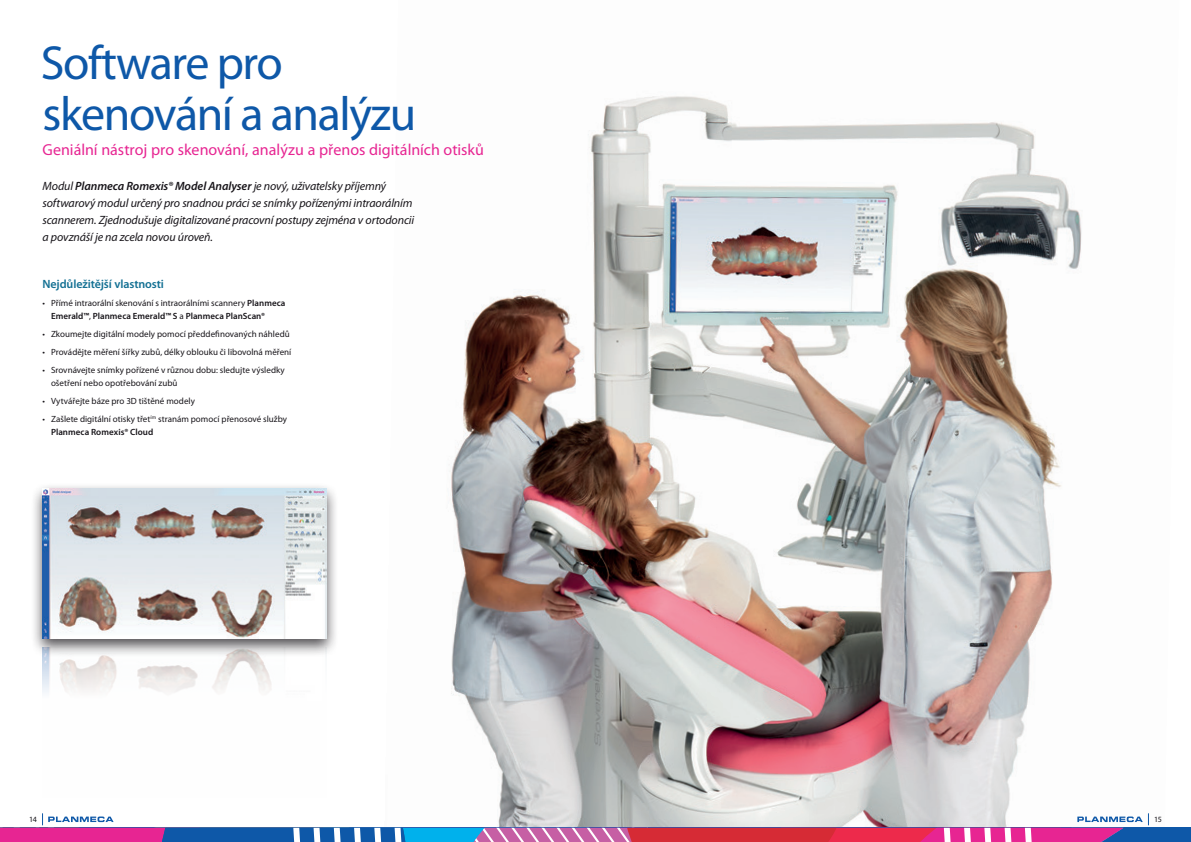
<style>
.page{position:relative;width:1191px;height:842px;background:#fff}
.page>*{position:absolute;margin:0;border:0;box-sizing:border-box;transform-origin:0 0}
.t1{font:48px/51px "Myriad Pro";letter-spacing:-.03em;color:#0e58a8}
.t2{font:16px "Myriad Pro";color:#e72592}
.t3{font:italic 12px/17px "Myriad Pro";letter-spacing:-.01em;color:#171419}
.t4{font:600 12px "Myriad Pro";letter-spacing:-.01em;color:#137093}
.t5{font:9px/12.5px "Myriad Pro";color:#171419}
.t6{font:8px "Myriad Pro";color:#171419}
.s1{font-weight:600}
</style>
<div class="page">
<img style="left:450px;top:96px;width:729px;height:732px">
<div style="left:0;top:828px;width:1191px;height:14px;background:#0e58a8"></div>
<svg style="left:0;top:814px;width:1142px;height:28px"></svg>
<img style="left:43px;top:657px;width:229px;height:36px">
<div style="left:30px;top:482px;width:309px;height:175px;background:#171419;opacity:.75"></div>
<img style="left:43px;top:489px;width:283px;height:150px">
<h1 class="t1" style="left:41px;top:36px;width:377px">Software pro skenování a analýzu</h1>
<h2 class="t2" style="left:43px;top:140px;width:443px">Geniální nástroj pro skenování, analýzu a přenos digitálních otisků</h2>
<p class="t3" style="left:43px;top:178px;width:373px">Modul <span class="s1">Planmeca Romexis® Model Analyser</span> je nový, uživatelsky příjemný softwarový modul určený pro snadnou práci se snímky pořízenými intraorálním scannerem. Zjednodušuje digitalizované pracovní postupy zejména v ortodoncii a povznáší je na zcela novou úroveň.</p>
<h3 class="t4" style="left:43px;top:276px;width:123px">Nejdůležitější vlastnosti</h3>
<p class="t5" style="left:51px;top:297px;width:236px;text-indent:-9px">• Přímé intraorální skenování s intraorálními scannery <span class="s1">Planmeca<br>Emerald™</span>, <span class="s1">Planmeca Emerald™ S</span> a <span class="s1">Planmeca PlanScan®</span></p>
<p class="t5" style="left:43px;top:327px;width:249px">• Zkoumejte digitální modely pomocí předdefinovaných náhledů</p>
<p class="t5" style="left:43px;top:346px;width:250px">• Provádějte měření šířky zubů, délky oblouku či libovolná měření</p>
<p class="t5" style="left:51px;top:364px;width:235px;text-indent:-9px">• Srovnávejte snímky pořízené v různou dobu: sledujte výsledky ošetření nebo opotřebování zubů</p>
<p class="t5" style="left:43px;top:394px;width:154px">• Vytvářejte báze pro 3D tištěné modely</p>
<p class="t5" style="left:51px;top:413px;width:237px;text-indent:-9px">• Zašlete digitální otisky třet<sup>ím</sup> stranám pomocí přenosové služby<br><span class="s1">Planmeca Romexis® Cloud</span></p>
<p class="t6" style="left:29px;top:815px;width:9px">14</p>
<p class="t6" style="left:1154px;top:815px;width:9px">15</p>
</div>
